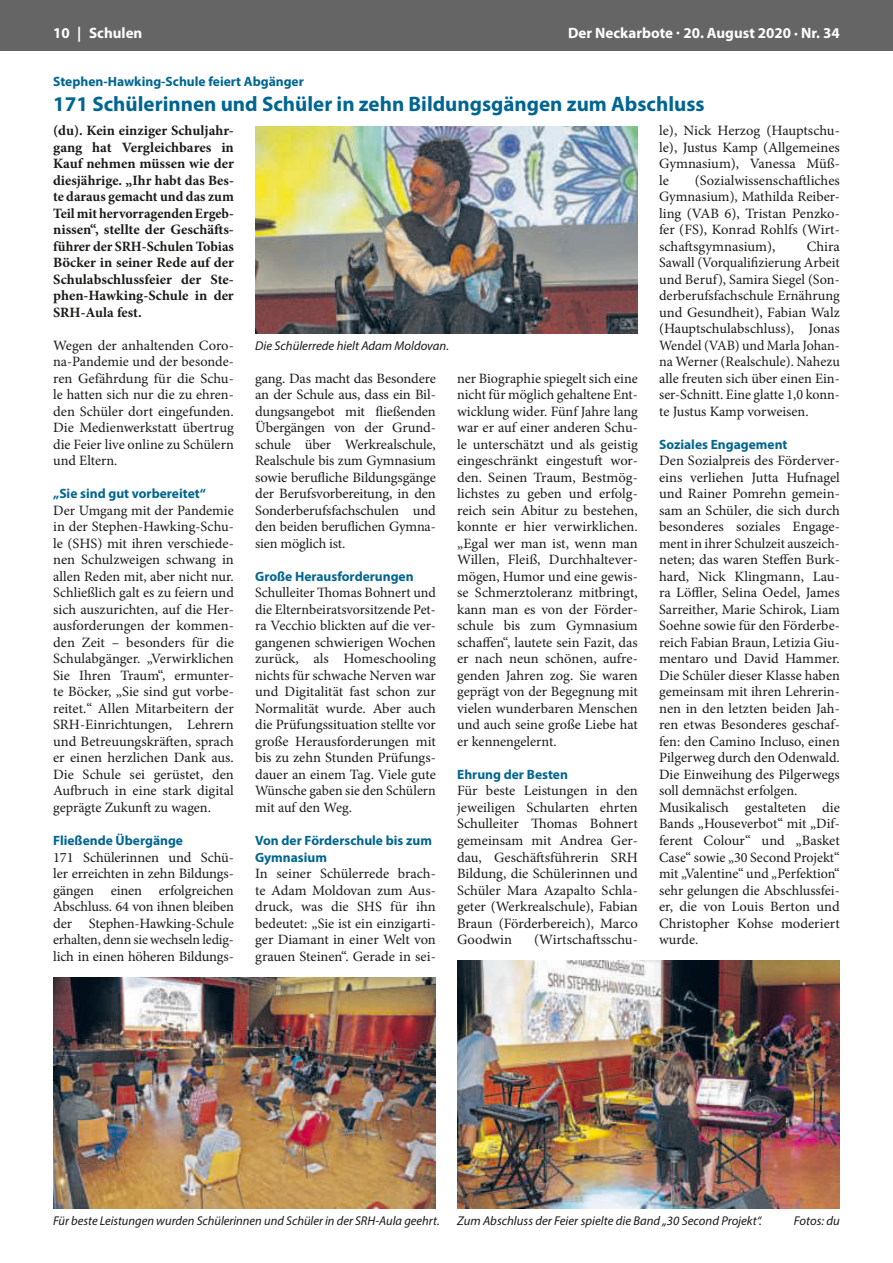
<style>
.page{position:relative;width:893px;height:1263px;background:#fff}
.page>*{position:absolute;margin:0;border:0;box-sizing:border-box;transform-origin:0 0}
.t1{font:700 21px "Myriad Pro";color:#006691}
.t2{font:700 15px "Myriad Pro";color:#fff}
.t3{font:14.25px/16.5px "Minion Pro";color:#1a1a18;text-align:justify}
.t4{font:700 14.25px/16.5px "Minion Pro";color:#1a1a18;text-align:justify}
.t5{font:700 13.5px/16.5px "Myriad Pro";color:#006691}
.t6{font:italic 12.75px "Myriad Pro";color:#1a1a18}
</style>
<div class="page">
<div style="left:0;top:0;width:893px;height:51px;background:#656565"></div>
<img style="left:53px;top:977px;width:383px;height:231px">
<img style="left:255px;top:126px;width:383px;height:207px">
<img style="left:457px;top:960px;width:383px;height:248px">
<p class="t2" style="left:53px;top:23px;width:91px">10 | Schulen</p>
<p class="t2" style="left:568px;top:23px;width:273px">Der Neckarbote · 20. August 2020 · Nr. 34</p>
<p class="t5" style="left:53px;top:73px;width:252px">Stephen-Hawking-Schule feiert Abgänger</p>
<h1 class="t1" style="left:53px;top:90px;width:653px">171 Schülerinnen und Schüler in zehn Bildungsgängen zum Abschluss</h1>
<p class="t4" style="left:53px;top:122px;width:182px">(du). Kein einziger Schuljahr&shy;gang hat Vergleichbares in Kauf nehmen müssen wie der diesjährige. „Ihr habt das Bes&shy;te daraus gemacht und das zum Teil mit hervorragenden Ergeb&shy;nissen“, stellte der Geschäfts&shy;führer der SRH-Schulen Tobias Böcker in seiner Rede auf der Schulabschlussfeier der Ste&shy;phen-Hawking-Schule in der SRH-Aula fest.</p>
<p class="t3" style="left:53px;top:337px;width:182px">Wegen der anhaltenden Coro&shy;na-Pandemie und der besonde&shy;ren Gefährdung für die Schu&shy;le hatten sich nur die zu ehren&shy;den Schüler dort eingefunden.<br>Die Medienwerkstatt übertrug die Feier live online zu Schülern und Eltern.</p>
<p class="t5" style="left:53px;top:485px;width:154px">„Sie sind gut vorbereitet“</p>
<p class="t3" style="left:53px;top:502px;width:182px">Der Umgang mit der Pandemie in der Stephen-Hawking-Schu&shy;le (SHS) mit ihren verschiede&shy;nen Schulzweigen schwang in allen Reden mit, aber nicht nur.<br>Schließlich galt es zu feiern und sich auszurichten, auf die Her&shy;ausforderungen der kommen&shy;den Zeit – besonders für die Schulabgänger. „Verwirklichen Sie Ihren Traum“, ermunter&shy;te Böcker, „Sie sind gut vorbe&shy;reitet.“ Allen Mitarbeitern der SRH-Einrichtungen, Lehrern und Betreuungskräften, sprach er einen herzlichen Dank aus.<br>Die Schule sei gerüstet, den Aufbruch in eine stark digital geprägte Zukunft zu wagen.</p>
<p class="t5" style="left:53px;top:832px;width:131px">Fließende Übergänge</p>
<p class="t3" style="left:53px;top:849px;width:182px">171 Schülerinnen und Schü&shy;ler erreichten in zehn Bildungs&shy;gängen einen erfolgreichen Abschluss. 64 von ihnen bleiben der Stephen-Hawking-Schule erhalten, denn sie wechseln ledig&shy;lich in einen höheren Bildungs-</p>
<p class="t3" style="left:659px;top:123px;width:182px">le), Nick Herzog (Hauptschu&shy;le), Justus Kamp (Allgemeines Gymnasium), Vanessa Müß&shy;le</p>
<p class="t3" style="left:659px;top:172px;width:182px;text-indent:36px">(Sozialwissenschaftliches Gymnasium), Mathilda Reiber&shy;ling (VAB 6), Tristan Penzko&shy;fer (FS), Konrad Rohlfs (Wirt&shy;schaftsgymnasium),</p>
<p class="t3" style="left:659px;top:238px;width:182px;text-indent:148px">Chira Sawall (Vorqualifizierung Arbeit und Beruf), Samira Siegel (Son&shy;derberufsfachschule Ernährung und Gesundheit), Fabian Walz (Hauptschulabschluss), Jonas Wendel (VAB) und Marla Johan&shy;na Werner (Realschule). Nahezu alle freuten sich über einen Ein&shy;ser-Schnitt. Eine glatte 1,0 konn&shy;te Justus Kamp vorweisen.</p>
<p class="t5" style="left:659px;top:436px;width:130px">Soziales Engagement</p>
<p class="t3" style="left:659px;top:453px;width:182px;text-align:left">Den Sozialpreis des Förderver&shy;eins verliehen Jutta Hufnagel und Rainer Pomrehn gemein&shy;sam an Schüler, die sich durch besonderes soziales Engage&shy;ment in ihrer Schulzeit auszeich&shy;neten; das waren Steffen Burk&shy;hard, Nick Klingmann, Lau&shy;ra Löffler, Selina Oedel, James<br>Sarreither, Marie Schirok, Liam<br>Soehne sowie für den Förderbe&shy;reich Fabian Braun, Letizia Giu&shy;mentaro und David Hammer.<br>Die Schüler dieser Klasse haben gemeinsam mit ihren Lehrerin&shy;nen in den letzten beiden Jah&shy;ren etwas Besonderes geschaf&shy;fen: den Camino Incluso, einen<br>Pilgerweg durch den Odenwald.<br>Die Einweihung des Pilgerwegs soll demnächst erfolgen.<br>Musikalisch gestalteten die<br>Bands „Houseverbot“ mit „Dif&shy;ferent Colour“ und „Basket<br>Case“ sowie „30 Second Projekt“ mit „Valentine“ und „Perfektion“ sehr gelungen die Abschlussfei&shy;er, die von Louis Berton und<br>Christopher Kohse moderiert wurde.</p>
<p class="t6" style="left:255px;top:338px;width:195px">Die Schülerrede hielt Adam Moldovan.</p>
<p class="t3" style="left:255px;top:370px;width:182px">gang. Das macht das Besondere an der Schule aus, dass ein Bil&shy;dungsangebot mit fließenden Übergängen von der Grund&shy;schule über Werkrealschule, Realschule bis zum Gymnasium sowie berufliche Bildungsgänge der Berufsvorbereitung, in den Sonderberufsfachschulen und den beiden beruflichen Gymna&shy;sien möglich ist.</p>
<p class="t5" style="left:255px;top:568px;width:160px">Große Herausforderungen</p>
<p class="t3" style="left:255px;top:585px;width:182px">Schulleiter Thomas Bohnert und die Elternbeiratsvorsitzende Pet&shy;ra Vecchio blickten auf die ver&shy;gangenen schwierigen Wochen zurück, als Homeschooling nichts für schwache Nerven war und Digitalität fast schon zur Normalität wurde. Aber auch die Prüfungssituation stellte vor große Herausforderungen mit bis zu zehn Stunden Prüfungs&shy;dauer an einem Tag. Viele gute Wünsche gaben sie den Schülern mit auf den Weg.</p>
<p class="t5" style="left:255px;top:832px;width:178px">Von der Förderschule bis zum<br>Gymnasium</p>
<p class="t3" style="left:255px;top:865px;width:182px">In seiner Schülerrede brach&shy;te Adam Moldovan zum Aus&shy;druck, was die SHS für ihn bedeutet: „Sie ist ein einzigarti&shy;ger Diamant in einer Welt von grauen Steinen“. Gerade in sei-</p>
<p class="t3" style="left:457px;top:370px;width:182px">ner Biographie spiegelt sich eine nicht für möglich gehaltene Ent&shy;wicklung wider. Fünf Jahre lang war er auf einer anderen Schu&shy;le unterschätzt und als geistig eingeschränkt eingestuft wor&shy;den. Seinen Traum, Bestmög&shy;lichstes zu geben und erfolg&shy;reich sein Abitur zu bestehen, konnte er hier verwirklichen. „Egal wer man ist, wenn man Willen, Fleiß, Durchhaltever&shy;mögen, Humor und eine gewis&shy;se Schmerztoleranz mitbringt, kann man es von der Förder&shy;schule bis zum Gymnasium schaffen“, lautete sein Fazit, das er nach neun schönen, aufre&shy;genden Jahren zog. Sie waren geprägt von der Begegnung mit vielen wunderbaren Menschen und auch seine große Liebe hat er kennengelernt.</p>
<p class="t5" style="left:457px;top:766px;width:112px">Ehrung der Besten</p>
<p class="t3" style="left:457px;top:783px;width:182px">Für beste Leistungen in den jeweiligen Schularten ehrten Schulleiter Thomas Bohnert gemeinsam mit Andrea Ger&shy;dau, Geschäftsführerin SRH Bildung, die Schülerinnen und Schüler Mara Azapalto Schla&shy;geter (Werkrealschule), Fabian Braun (Förderbereich), Marco Goodwin</p>
<p class="t3" style="left:534px;top:931px;width:105px">(Wirtschaftsschu-</p>
<p class="t6" style="left:53px;top:1212px;width:388px">Für beste Leistungen wurden Schülerinnen und Schüler in der SRH-Aula geehrt.</p>
<p class="t6" style="left:457px;top:1212px;width:306px">Zum Abschluss der Feier spielte die Band „30 Second Projekt“.</p>
<p class="t6" style="left:794px;top:1212px;width:47px">Fotos: du</p>
</div>
